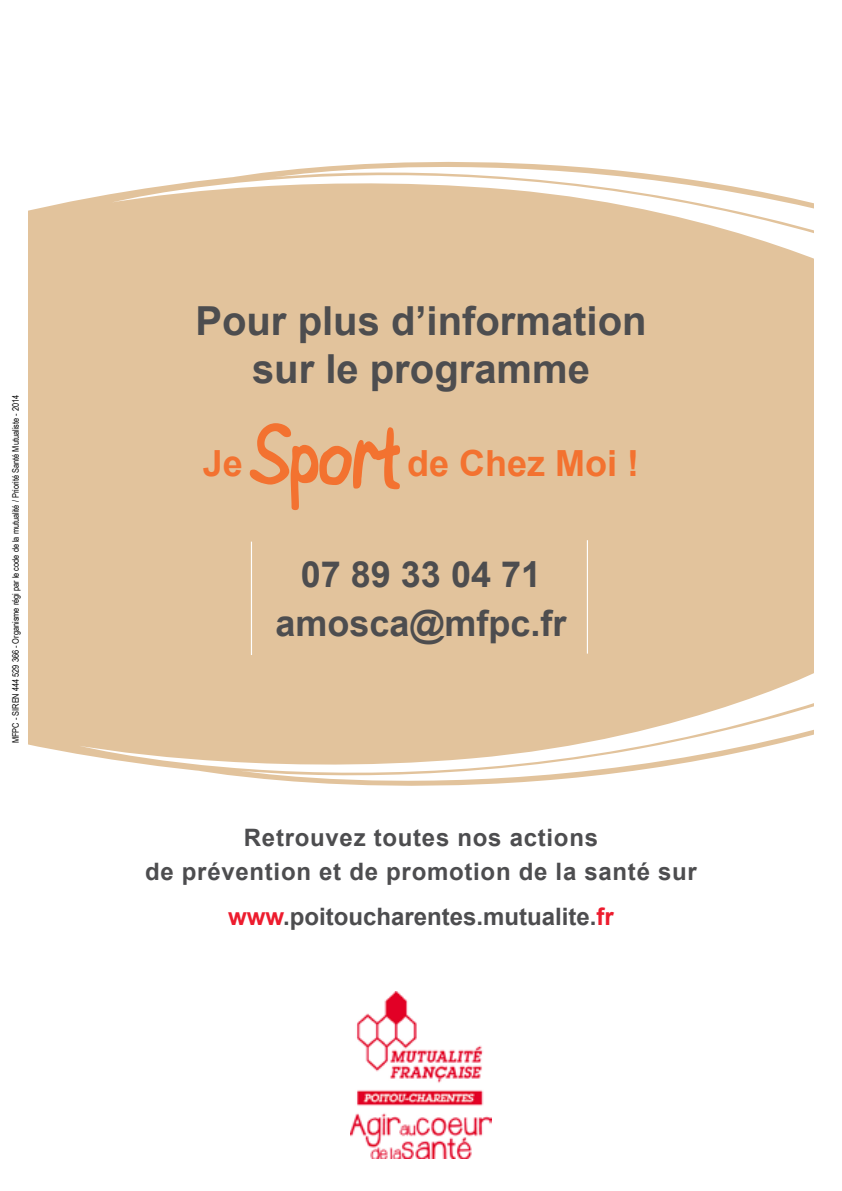
<style>
.page{position:relative;width:842px;height:1191px;background:#fff}
.page>*{position:absolute;margin:0;border:0;box-sizing:border-box;transform-origin:0 0}
.t1{font:700 96px "Boopee";letter-spacing:-.02em;color:#f37230}
.t2{font:700 40px/48px "Arial";color:#4d4d4f;text-align:center}
.t3{font:700 36px/48.8px "Arial";color:#4d4d4f;text-align:center}
.t4{font:700 36px "Arial";color:#f37230}
.t5{font:700 24px/33.6px "Arial";letter-spacing:.03em;color:#4d4d4f;text-align:center}
.t6{font:700 24px "Arial";color:#4d4d4f}
.t7{font:9px "Arial Narrow";color:#000}
.s1{color:#ed1c2e}
</style>
<div class="page">
<div style="left:28px;top:29px;width:786px;height:941px;background:#e2c39c"></div>
<div style="left:28px;top:29px;width:786px;height:182px;background:#fff"></div>
<svg style="left:112px;top:105px;width:702px;height:106px;fill:#fff"></svg>
<svg style="left:275px;top:110px;width:539px;height:149px;fill:#fff"></svg>
<div style="left:28px;top:744px;width:786px;height:226px;background:#fff"></div>
<svg style="left:79px;top:744px;width:735px;height:98px;background:#faf5ef"></svg>
<svg style="left:240px;top:645px;width:574px;height:191px"></svg>
<img style="left:350px;top:991px;width:141px;height:167px">
<hr style="left:251px;top:541px;width:1px;height:114px;background:#fff">
<hr style="left:587px;top:540px;width:1px;height:113px;background:#fff">
<p class="t7" style="left:9px;top:743px;width:350px;rotate:-90deg">MFPC - SIREN 444 529 366 - Organisme régi par le code de la mutualité / Priorité Santé Mutualiste - 2014</p>
<h2 class="t2" style="left:195px;top:298px;width:453px">Pour plus d’information sur le programme</h2>
<h3 class="t4" style="left:203px;top:439px;width:42px">Je</h3>
<h1 class="t1" style="left:251px;top:398px;width:152px">Sport</h1>
<h3 class="t4" style="left:407px;top:439px;width:234px">de Chez Moi !</h3>
<h3 class="t3" style="left:275px;top:551px;width:293px">07 89 33 04 71 amosca@mfpc.fr</h3>
<h3 class="t5" style="left:145px;top:821px;width:553px">Retrouvez toutes nos actions<br>de prévention et de promotion de la santé sur</h3>
<h3 class="t6" style="left:228px;top:901px;width:387px"><span class="s1">www</span>.poitoucharentes.mutualite.<span class="s1">fr</span></h3>
</div>
